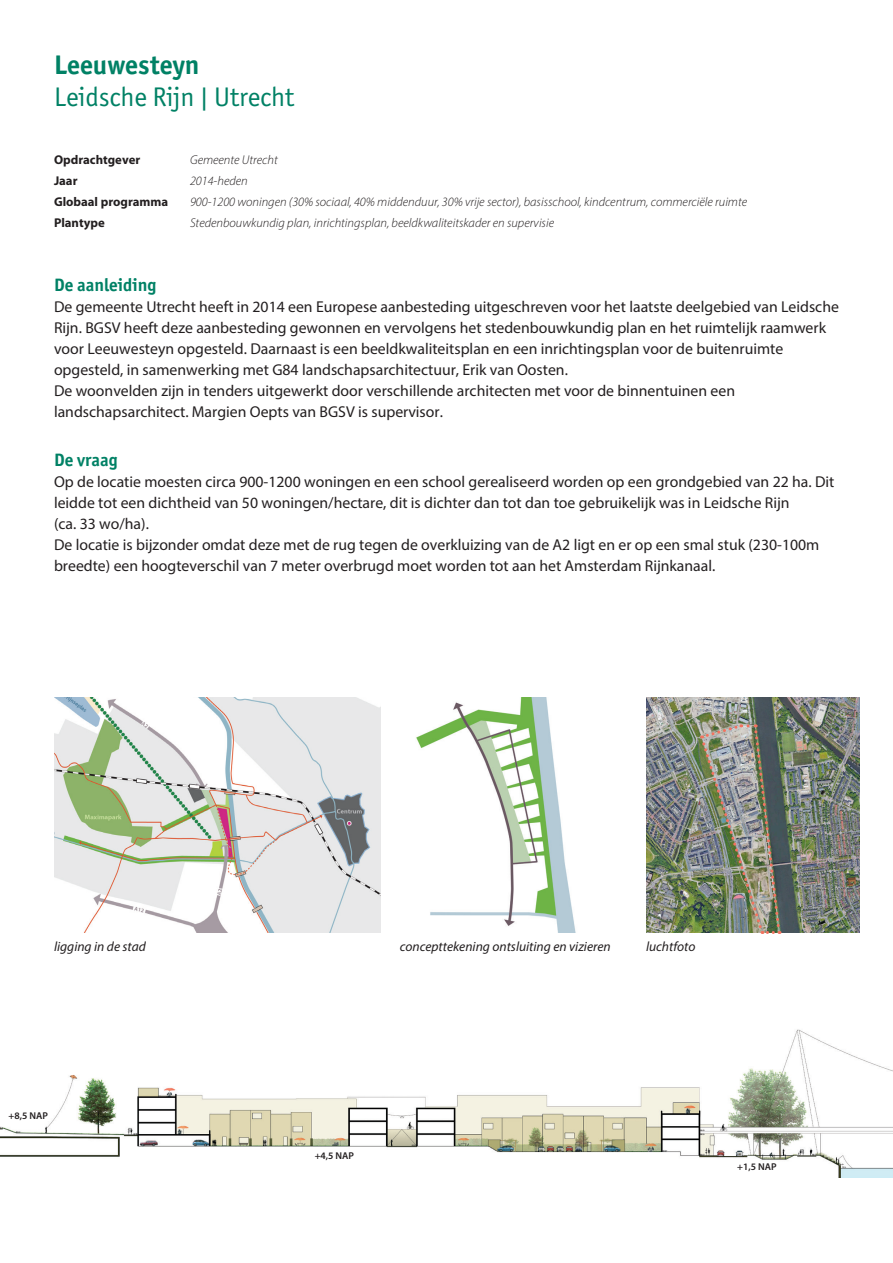
<style>
.page{position:relative;width:893px;height:1263px;background:#fff}
.page>*{position:absolute;margin:0;border:0;box-sizing:border-box;transform-origin:0 0}
.t1{font:27px "Officina Sans ITC Pro";color:#008165}
.t2{font:700 27px "Officina Sans ITC Pro";color:#008165}
.t3{font:700 18px "Officina Sans ITC Pro";color:#008165}
.Paragraph_Bodytekst{font:15.75px/21px "Myriad Pro";color:#231f20}
.t4{font:italic 13.5px "Myriad Pro";color:#231f20}
.Paragraph_Bodytekst-2{font:italic 300 12.75px "Myriad Pro";color:#231f20}
.Paragraph_Bodytekst-3{font:700 12.75px "Myriad Pro";color:#231f20}
.t5{font:600 9.9px "Myriad Pro";color:#231f20}
</style>
<div class="page">
<img style="left:416px;top:697px;width:160px;height:235px">
<img style="left:54px;top:697px;width:326px;height:235px">
<img style="left:0;top:1029px;width:893px;height:149px">
<img style="left:646px;top:697px;width:214px;height:235px">
<img style="left:699px;top:723px;width:83px;height:211px">
<p class="t2" style="left:54px;top:48px;width:147px">Leeuwesteyn</p>
<p class="t1" style="left:54px;top:81px;width:242px">Leidsche Rijn | Utrecht</p>
<p class="Paragraph_Bodytekst-3" style="left:54px;top:151px;width:88px">Opdrachtgever</p>
<p class="Paragraph_Bodytekst-2" style="left:190px;top:152px;width:89px">Gemeente Utrecht</p>
<p class="Paragraph_Bodytekst-3" style="left:54px;top:172px;width:25px">Jaar</p>
<p class="Paragraph_Bodytekst-2" style="left:190px;top:173px;width:59px">2014-heden</p>
<p class="Paragraph_Bodytekst-3" style="left:54px;top:193px;width:116px">Globaal programma</p>
<p class="Paragraph_Bodytekst-2" style="left:190px;top:194px;width:559px">900-1200 woningen (30% sociaal, 40% middenduur, 30% vrije sector), basisschool, kindcentrum, commerciële ruimte</p>
<p class="Paragraph_Bodytekst-3" style="left:54px;top:214px;width:52px">Plantype</p>
<p class="Paragraph_Bodytekst-2" style="left:190px;top:215px;width:365px">Stedenbouwkundig plan, inrichtingsplan, beeldkwaliteitskader en supervisie</p>
<p class="t3" style="left:54px;top:274px;width:104px">De aanleiding</p>
<p class="Paragraph_Bodytekst" style="left:54px;top:296px;width:786px">De gemeente Utrecht heeft in 2014 een Europese aanbesteding uitgeschreven voor het laatste deelgebied van Leidsche Rijn. BGSV heeft deze aanbesteding gewonnen en vervolgens het stedenbouwkundig plan en het ruimtelijk raamwerk voor Leeuwesteyn opgesteld. Daarnaast is een beeldkwaliteitsplan en een inrichtingsplan voor de buitenruimte opgesteld, in samenwerking met G84 landschapsarchitectuur, Erik van Oosten.</p>
<p class="Paragraph_Bodytekst" style="left:54px;top:380px;width:683px">De woonvelden zijn in tenders uitgewerkt door verschillende architecten met voor de binnentuinen een landschapsarchitect. Margien Oepts van BGSV is supervisor.</p>
<p class="t3" style="left:54px;top:449px;width:65px">De vraag</p>
<p class="Paragraph_Bodytekst" style="left:54px;top:471px;width:782px">Op de locatie moesten circa 900-1200 woningen en een school gerealiseerd worden op een grondgebied van 22 ha. Dit leidde tot een dichtheid van 50 woningen/hectare, dit is dichter dan tot dan toe gebruikelijk was in Leidsche Rijn</p>
<p class="Paragraph_Bodytekst" style="left:54px;top:513px;width:96px">(ca. 33 wo/ha).</p>
<p class="Paragraph_Bodytekst" style="left:54px;top:534px;width:767px">De locatie is bijzonder omdat deze met de rug tegen de overkluizing van de A2 ligt en er op een smal stuk (230-100m breedte) een hoogteverschil van 7 meter overbrugd moet worden tot aan het Amsterdam Rijnkanaal.</p>
<p class="t4" style="left:54px;top:938px;width:93px">ligging in de stad</p>
<p class="t5" style="left:9px;top:1110px;width:41px">+8,5 NAP</p>
<p class="t4" style="left:400px;top:938px;width:213px">concepttekening ontsluiting en vizieren</p>
<p class="t4" style="left:646px;top:938px;width:51px">luchtfoto</p>
<p class="t5" style="left:315px;top:1150px;width:41px">+4,5 NAP</p>
<p class="t5" style="left:737px;top:1161px;width:41px">+1,5 NAP</p>
</div>
